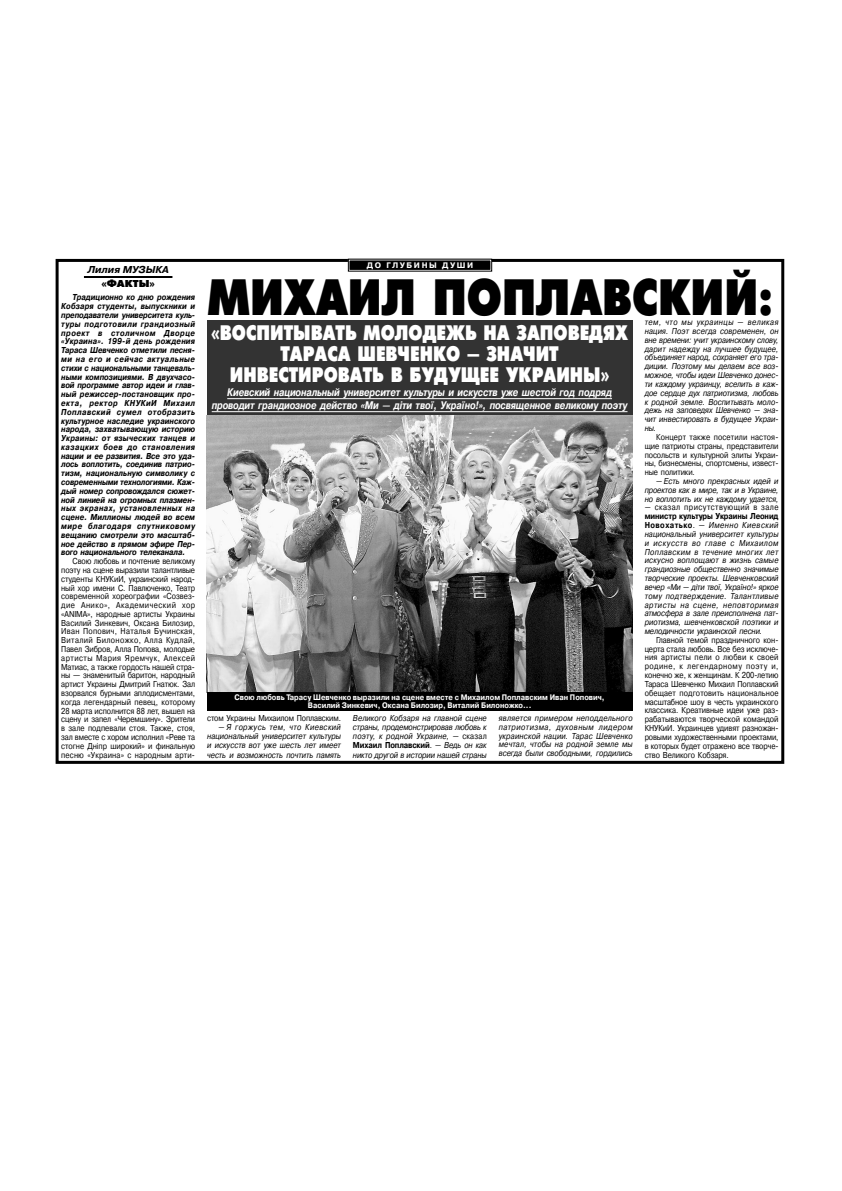
<style>
.page{position:relative;width:842px;height:1191px;background:#fff}
.page>*{position:absolute;margin:0;border:0;box-sizing:border-box;transform-origin:0 0}
.t1{font:51px "Futura Futuris Black C";color:#000;scale:.79 1}
.t2{font:21px/21px "Futura Futuris Black C";color:#fff;text-align:center;scale:.77 1}
.t3{font:italic 700 11px/13px "Pragmatica C";letter-spacing:-.015em;color:#fff;text-align:center;scale:.81 1}
.t4{font:italic 700 10px "Pragmatica C";color:#000}
.t5{font:10px "Futura Futuris Black C";color:#000}
.t6{font:italic 8.6px/8.8px "Pragmatica C";letter-spacing:-.005em;color:#000;text-align:justify;scale:.85 1}
.t7{font:8.6px/8.8px "Pragmatica C";letter-spacing:-.015em;color:#000;text-align:justify;scale:.85 1}
.t8{font:italic 700 8.6px/8.8px "Pragmatica C";letter-spacing:-.015em;color:#000;text-align:justify;scale:.85 1}
.t9{font:700 8px/8px "Pragmatica C";color:#fff;text-align:center;scale:.9 1}
.t10{font:700 8px "Pragmatica C";letter-spacing:.2em;color:#fff}
.s1{font-style:normal}
.s2{font-weight:700;font-style:normal}
</style>
<div class="page">
<div style="left:56px;top:259px;width:728px;height:505px;border:3px solid #000"></div>
<hr style="left:84px;top:276px;width:88px;height:2px;background:#000">
<div style="left:207px;top:320px;width:425px;height:117px;background:#333"></div>
<img style="left:207px;top:415px;width:425px;height:277px">
<hr style="left:227px;top:398px;width:385px;height:1px;background:#fff">
<hr style="left:212px;top:411px;width:415px;height:1px;background:#fff">
<div style="left:349px;top:260px;width:141px;height:10px;background:#000"></div>
<div style="left:348px;top:259px;width:144px;height:12px;border:1px solid #000"></div>
<div style="left:207px;top:692px;width:425px;height:18px;background:#000"></div>
<p class="t4" style="left:87px;top:264px;width:83px">Лилия МУЗЫКА</p>
<p class="t5" style="left:101px;top:278px;width:55px">«ФАКТЫ»</p>
<p class="t8" style="left:61px;top:293px;width:159px;text-indent:11px">Традиционно ко дню рождения Кобзаря студенты, выпускники и преподаватели университета куль&shy;туры подготовили грандиозный проект в столичном Дворце «Украина». 199-й день рождения Тараса Шевченко отметили песня&shy;ми на его и сейчас актуальные стихи с национальными танцеваль&shy;ными композициями. В двухчасо&shy;вой программе автор идеи и глав&shy;ный режиссер-постановщик про&shy;екта, ректор КНУКиИ Михаил Поплавский сумел отобразить культурное наследие украинского народа, захватывающую историю Украины: от языческих танцев и казацких боев до становления нации и ее развития. Все это уда&shy;лось воплотить, соединив патрио&shy;тизм, национальную символику с современными технологиями. Каж&shy;дый номер сопровождался сюжет&shy;ной линией на огромных плазмен&shy;ных экранах, установленных на сцене. Миллионы людей во всем мире благодаря спутниковому вещанию смотрели это масштаб&shy;ное действо в прямом эфире Пер&shy;вого национального телеканала.</p>
<p class="t7" style="left:61px;top:557px;width:159px;text-indent:11px">Свою любовь и почтение великому поэту на сцене выразили талантливые студенты КНУКиИ, украинский народ&shy;ный хор имени С. Павлюченко, Театр современной хореографии «Созвез&shy;дие Анико», Академический хор «АNIMA», народные артисты Украины Василий Зинкевич, Оксана Билозир, Иван Попович, Наталья Бучинская, Виталий Билоножко, Алла Кудлай, Павел Зибров, Алла Попова, молодые артисты Мария Яремчук, Алексей Матиас, а также гордость нашей стра&shy;ны — знаменитый баритон, народный артист Украины Дмитрий Гнатюк. Зал взорвался бурными аплодисментами, когда легендарный певец, которому 28 марта исполнится 88 лет, вышел на сцену и запел «Черемшину». Зрители в зале подпевали стоя. Также, стоя, зал вместе с хором исполнил «Реве та стогне Днiпр широкий» и финальную песню «Украина» с народным арти-</p>
<p class="t10" style="left:367px;top:260px;width:108px">ДО ГЛУБИНЫ ДУШИ</p>
<h1 class="t1" style="left:207px;top:267px;width:718px">МИХАИЛ ПОПЛАВСКИЙ:</h1>
<h2 class="t2" style="left:211px;top:322px;width:543px">«ВОСПИТЫВАТЬ МОЛОДЕЖЬ НА ЗАПОВЕДЯХ<br>ТАРАСА ШЕВЧЕНКО — ЗНАЧИТ<br>ИНВЕСТИРОВАТЬ В БУДУЩЕЕ УКРАИНЫ»</h2>
<p class="t3" style="left:212px;top:385px;width:515px">Киевский национальный университет культуры и искусств уже шестой год подряд проводит грандиозное действо «Ми — дiти твої, Україно!», посвященное великому поэту</p>
<p class="t6" style="left:645px;top:318px;width:159px">тем, что мы украинцы — великая нация. Поэт всегда современен, он вне времени: учит украинскому слову, дарит надежду на лучшее будущее, объединяет народ, сохраняет его тра&shy;диции. Поэтому мы делаем все воз&shy;можное, чтобы идеи Шевченко донес&shy;ти каждому украинцу, вселить в каж&shy;дое сердце дух патриотизма, любовь к родной земле. Воспитывать моло&shy;дежь на заповедях Шевченко — зна&shy;чит инвестировать в будущее Украи&shy;ны.</p>
<p class="t7" style="left:645px;top:432px;width:159px;text-indent:11px">Концерт также посетили настоя&shy;щие патриоты страны, представители посольств и культурной элиты Украи&shy;ны, бизнесмены, спортсмены, извест&shy;ные политики.</p>
<p class="t6" style="left:645px;top:476px;width:159px;text-indent:11px">— Есть много прекрасных идей и проектов как в мире, так и в Украине, но воплотить их не каждому удается,</p>
<p class="t6" style="left:645px;top:503px;width:159px">— <span class="s1">сказал присутствующий в зале </span><span class="s2">министр культуры Украины Леонид Новохатько</span><span class="s1">.</span> — Именно Киевский национальный университет культуры и искусств во главе с Михаилом Поплавским в течение многих лет искусно воплощают в жизнь самые грандиозные общественно значимые творческие проекты. Шевченковский вечер «Ми — дiти твої, Україно!» яркое тому подтверждение. Талантливые артисты на сцене, неповторимая атмосфера в зале преисполнена пат&shy;риотизма, шевченковской поэтики и мелодичности украинской песни.</p>
<p class="t7" style="left:645px;top:635px;width:159px;text-indent:11px">Главной темой праздничного кон&shy;церта стала любовь. Все без исключе&shy;ния артисты пели о любви к своей родине, к легендарному поэту и, конечно же, к женщинам. К 200-летию Тараса Шевченко Михаил Поплавский обещает подготовить национальное масштабное шоу в честь украинского классика. Креативные идеи уже раз&shy;рабатываются творческой командой КНУКиИ. Украинцев удивят разножан&shy;ровыми художественными проектами, в которых будет отражено все творче&shy;ство Великого Кобзаря.</p>
<p class="t9" style="left:235px;top:693px;width:413px">Свою любовь Тарасу Шевченко выразили на сцене вместе с Михаилом Поплавским Иван Попович,<br>Василий Зинкевич, Оксана Билозир, Виталий Билоножко...</p>
<p class="t7" style="left:207px;top:714px;width:159px">стом Украины Михаилом Поплавским.</p>
<p class="t6" style="left:207px;top:723px;width:159px;line-height:9.1px;text-indent:11px">— Я горжусь тем, что Киевский национальный университет культуры и искусств вот уже шесть лет имеет честь и возможность почтить память</p>
<p class="t6" style="left:353px;top:714px;width:159px;line-height:9.1px">Великого Кобзаря на главной сцене страны, продемонстрировав любовь к поэту, к родной Украине, — <span class="s1">сказал </span><span class="s2">Михаил Поплавский</span><span class="s1">.</span> — Ведь он как никто другой в истории нашей страны</p>
<p class="t6" style="left:499px;top:714px;width:159px">является примером неподдельного патриотизма, духовным лидером украинской нации. Тарас Шевченко мечтал, чтобы на родной земле мы всегда были свободными, гордились</p>
</div>
